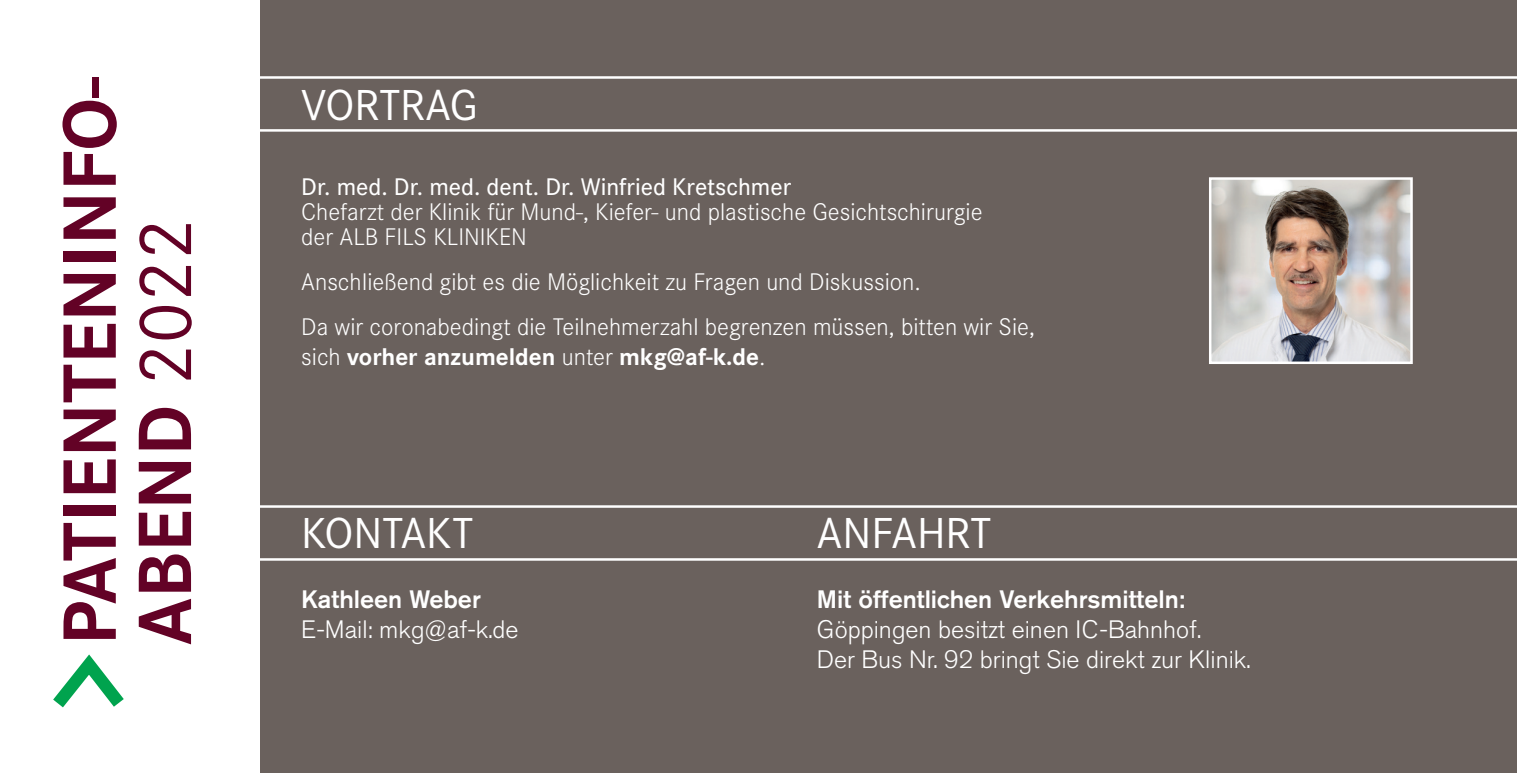
<style>
.page{position:relative;width:1517px;height:773px;background:#fff}
.page>*{position:absolute;margin:0;border:0;box-sizing:border-box;transform-origin:0 0}
.t1{font:700 78.5px/75.2px "Corporate S";color:#630226}
.t2{font:45px "Corporate S";color:#fff}
.t3{font:300 25px/25px "Corporate S";color:#fff}
.t4{font:300 25px/30px "Akzidenz Grotesk BE";color:#fff}
.t5{font:500 25px "Akzidenz Grotesk BE";color:#fff}
.t6{font:500 25px "Corporate S";color:#fff}
.t7{font:700 25px "Corporate S";color:#fff}
.s1{font-weight:400}
.s2{font-weight:300}
</style>
<div class="page">
<div style="left:260px;top:0;width:1257px;height:772px;background:#6a615d"></div>
<svg style="left:53px;top:654px;width:71px;height:54px"></svg>
<svg style="left:260px;top:76px;width:1257px;height:56px"></svg>
<svg style="left:260px;top:505px;width:1257px;height:55px"></svg>
<img style="left:1212px;top:180px;width:197px;height:181px">
<div style="left:1209px;top:177px;width:203px;height:187px;border:2px solid #fff"></div>
<h1 class="t1" style="left:54px;top:645px;width:569px;rotate:-90deg">PATIENTENINFO-<br>ABEND <span class="s1">2022</span></h1>
<h2 class="t2" style="left:301px;top:79px;width:178px">VORTRAG</h2>
<p class="t6" style="left:301px;top:170px;width:491px">Dr. med. Dr. med. dent. Dr. Winfried Kretschmer</p>
<p class="t3" style="left:301px;top:199px;width:683px">Chefarzt der Klinik für Mund-, Kiefer- und plastische Gesichtschirurgie der ALB FILS KLINIKEN</p>
<p class="t3" style="left:301px;top:259px;width:735px;line-height:45px">AnschIießend gibt es die Möglichkeit zu Fragen und Diskussion.<br>Da wir coronabedingt die Teilnehmerzahl begrenzen müssen, bitten wir Sie,</p>
<p class="t7" style="left:301px;top:342px;width:466px"><span class="s2">sich</span> vorher anzumelden <span class="s2">unter</span> mkg@af-k.de<span class="s2">.</span></p>
<h2 class="t2" style="left:301px;top:507px;width:173px">KONTAKT</h2>
<h2 class="t2" style="left:817px;top:507px;width:176px">ANFAHRT</h2>
<p class="t5" style="left:817px;top:583px;width:369px">Mit öffentlichen Verkehrsmitteln:</p>
<p class="t4" style="left:817px;top:614px;width:435px">Göppingen besitzt einen IC-Bahnhof.<br>Der Bus Nr. 92 bringt Sie direkt zur Klinik.</p>
<p class="t5" style="left:301px;top:584px;width:181px">Kathleen Weber</p>
<p class="t4" style="left:301px;top:615px;width:219px">E-Mail: mkg@af-k.de</p>
</div>
